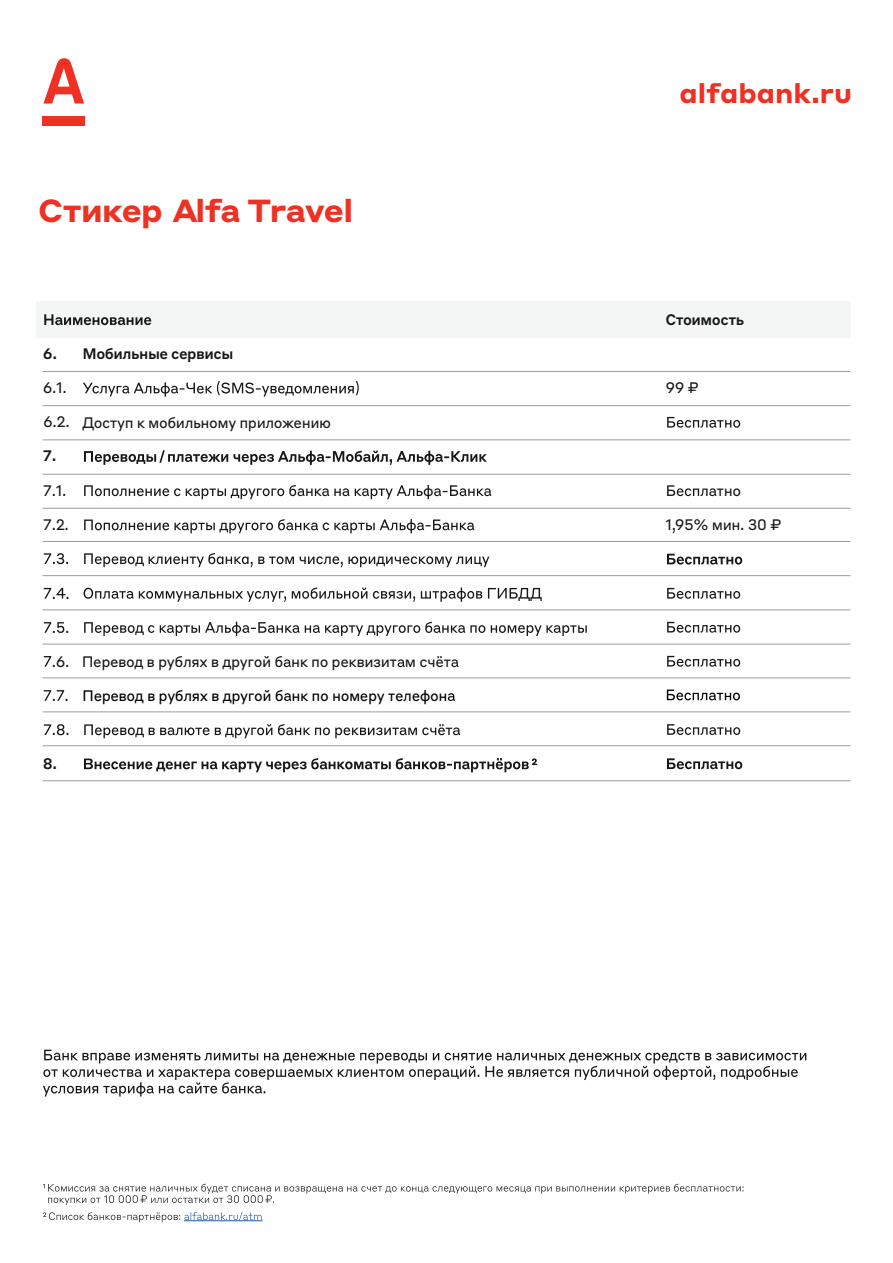
<style>
.page{position:relative;width:893px;height:1263px;background:#fff}
.page>*{position:absolute;margin:0;border:0;box-sizing:border-box;transform-origin:0 0}
.t1{font:700 31.5px "Styrene ALC";letter-spacing:-.02em;color:#ef3124}
.t2{font:700 27px "Styrene ALC";color:#ef3124}
.t3{font:15px "Styrene BLC";letter-spacing:-.03em;color:#181716}
.t4{font:15px "Styrene BLC";letter-spacing:-.03em;color:#000}
.t5{font:500 15px "Styrene BLC";letter-spacing:-.03em;color:#181716}
</style>
<div class="page">
<div style="left:43px;top:116px;width:42px;height:9px;background:#ef3124"></div>
<svg style="left:43px;top:58px;width:41px;height:46px"></svg>
<hr style="left:184px;top:1220px;width:79px;height:1px;background:#22599b">
<svg style="left:43px;top:1184px;width:700px;height:21px"></svg>
<svg style="left:43px;top:1212px;width:219px;height:10px"></svg>
<svg style="left:43px;top:1050px;width:763px;height:46px"></svg>
<div style="left:36px;top:301px;width:814px;height:37px;background:#f4f5f5"></div>
<svg style="left:83px;top:381px;width:276px;height:16px"></svg>
<svg style="left:84px;top:450px;width:403px;height:15px"></svg>
<svg style="left:84px;top:485px;width:407px;height:14px"></svg>
<svg style="left:84px;top:519px;width:390px;height:14px"></svg>
<svg style="left:84px;top:553px;width:405px;height:14px"></svg>
<svg style="left:84px;top:587px;width:458px;height:15px"></svg>
<svg style="left:84px;top:622px;width:503px;height:14px"></svg>
<svg style="left:84px;top:758px;width:453px;height:14px"></svg>
<svg style="left:667px;top:417px;width:73px;height:11px"></svg>
<svg style="left:667px;top:485px;width:49px;height:11px"></svg>
<svg style="left:667px;top:554px;width:75px;height:10px"></svg>
<svg style="left:667px;top:588px;width:73px;height:11px"></svg>
<svg style="left:667px;top:622px;width:73px;height:11px"></svg>
<svg style="left:667px;top:656px;width:73px;height:11px"></svg>
<svg style="left:667px;top:724px;width:73px;height:11px"></svg>
<svg style="left:667px;top:758px;width:75px;height:11px"></svg>
<svg style="left:44px;top:553px;width:24px;height:11px"></svg>
<svg style="left:44px;top:588px;width:21px;height:11px"></svg>
<svg style="left:44px;top:622px;width:7px;height:11px"></svg>
<svg style="left:57px;top:622px;width:7px;height:11px"></svg>
<svg style="left:44px;top:690px;width:7px;height:11px"></svg>
<svg style="left:57px;top:690px;width:7px;height:11px"></svg>
<svg style="left:44px;top:724px;width:7px;height:11px"></svg>
<svg style="left:57px;top:724px;width:8px;height:11px"></svg>
<svg style="left:44px;top:314px;width:107px;height:11px"></svg>
<svg style="left:84px;top:724px;width:376px;height:14px"></svg>
<hr style="left:43px;top:371px;width:807px;height:1px;background:#9c9c9c">
<hr style="left:43px;top:610px;width:807px;height:1px;background:#9c9c9c">
<hr style="left:43px;top:405px;width:807px;height:1px;background:#9c9c9c">
<hr style="left:43px;top:644px;width:807px;height:1px;background:#9c9c9c">
<hr style="left:43px;top:440px;width:807px;height:1px;background:#9c9c9c">
<hr style="left:43px;top:712px;width:807px;height:1px;background:#9c9c9c">
<hr style="left:43px;top:745px;width:807px;height:1px;background:#9c9c9c">
<hr style="left:43px;top:780px;width:807px;height:1px;background:#9c9c9c">
<hr style="left:43px;top:474px;width:807px;height:1px;background:#9c9c9c">
<hr style="left:43px;top:508px;width:807px;height:1px;background:#9c9c9c">
<hr style="left:43px;top:575px;width:807px;height:1px;background:#9c9c9c">
<hr style="left:43px;top:541px;width:807px;height:1px;background:#9c9c9c">
<svg style="left:44px;top:656px;width:7px;height:11px"></svg>
<hr style="left:43px;top:678px;width:807px;height:1px;background:#9c9c9c">
<svg style="left:667px;top:689px;width:73px;height:11px"></svg>
<svg style="left:284px;top:693px;width:7px;height:8px"></svg>
<svg style="left:448px;top:693px;width:7px;height:8px"></svg>
<svg style="left:284px;top:659px;width:7px;height:8px"></svg>
<svg style="left:398px;top:659px;width:7px;height:8px"></svg>
<svg style="left:451px;top:659px;width:7px;height:8px"></svg>
<h1 class="t1" style="left:38px;top:184px;width:316px">Cтикер Alfa Travel</h1>
<p class="t5" style="left:43px;top:341px;width:16px">6.</p>
<p class="t3" style="left:43px;top:375px;width:26px">6.1.</p>
<p class="t3" style="left:43px;top:409px;width:28px">6.2.</p>
<p class="t5" style="left:43px;top:443px;width:15px">7.</p>
<p class="t3" style="left:43px;top:478px;width:25px">7.1.</p>
<p class="t3" style="left:43px;top:512px;width:28px">7.2.</p>
<p class="t5" style="left:82px;top:341px;width:152px">Мобильные сервисы</p>
<p class="t3" style="left:82px;top:410px;width:250px">Доступ к мобильному приложению</p>
<p class="t3" style="left:52px;top:581px;width:20px">. .</p>
<p class="t3" style="left:52px;top:615px;width:19px">. .</p>
<p class="t3" style="left:52px;top:649px;width:19px">.6.</p>
<p class="t3" style="left:52px;top:683px;width:19px">. .</p>
<p class="t3" style="left:52px;top:717px;width:20px">. .</p>
<p class="t5" style="left:43px;top:751px;width:16px">8.</p>
<p class="t3" style="left:82px;top:649px;width:371px">Перевод в рублях в другой б нк по реквизит м счёт</p>
<p class="t4" style="left:82px;top:683px;width:367px">Перевод в рублях в другой б нк по номеру телефон</p>
<h2 class="t2" style="left:679px;top:71px;width:174px">alfabank.ru</h2>
<p class="t5" style="left:665px;top:307px;width:80px">Стоимость</p>
<p class="t3" style="left:665px;top:375px;width:35px">99 ₽</p>
<p class="t3" style="left:716px;top:478px;width:26px">тно</p>
<p class="t3" style="left:665px;top:512px;width:118px">1,95% мин. 30 ₽</p>
</div>
